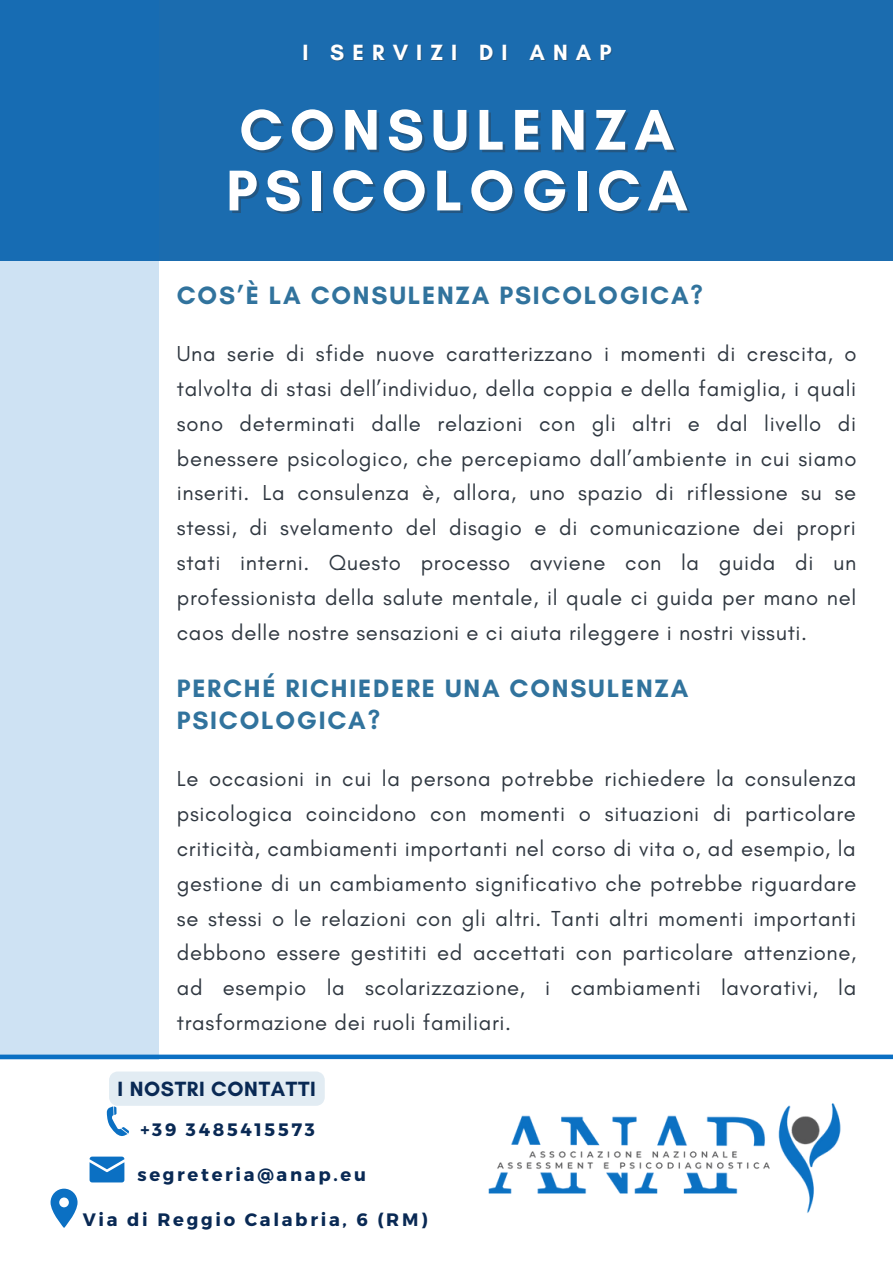
<style>
.page{position:relative;width:893px;height:1264px;background:#fff}
.page>*{position:absolute;margin:0;border:0;box-sizing:border-box;transform-origin:0 0}
.t1{font:700 58.5px/60.8px "Glacial Indifference";letter-spacing:.12em;color:#fff}
.t2{font:700 25.5px/32.5px "Glacial Indifference";letter-spacing:.07em;color:#31739d}
.t3{font:700 22.5px "Glacial Indifference";letter-spacing:.36em;color:#fff}
.t4{font:22.05px/34.8px "Glacial Indifference";letter-spacing:.03em;color:#303841;text-align:justify}
.t5{font:700 21px "Glacial Indifference";letter-spacing:.03em;color:#092954}
.t6{font:700 18px "Montserrat";letter-spacing:.15em;color:#092954}
</style>
<div class="page">
<div style="left:0;top:0;width:892px;height:261px;background:#1b6caf"></div>
<img style="left:488px;top:1103px;width:353px;height:110px">
<div style="left:0;top:261px;width:159px;height:793px;background:#cee2f3"></div>
<svg style="left:90px;top:1156px;width:34px;height:26px"></svg>
<svg style="left:51px;top:1188px;width:27px;height:39px"></svg>
<svg style="left:107px;top:1071px;width:218px;height:65px"></svg>
<div style="left:0;top:1054px;width:892px;height:5px;background:#0b70c3"></div>
<p class="t3" style="left:302px;top:38px;width:310px">I SERVIZI DI ANAP</p>
<h1 class="t1" style="left:226px;top:99px;width:463px">CONSULENZA<br>PSICOLOGICA</h1>
<p class="t2" style="left:177px;top:279px;width:527px">COS’È LA CONSULENZA PSICOLOGICA?</p>
<p class="t4" style="left:177px;top:336px;width:681px">Una serie di sfide nuove caratterizzano i momenti di crescita, o talvolta di stasi dell’individuo, della coppia e della famiglia, i quali sono determinati dalle relazioni con gli altri e dal livello di benessere psicologico, che percepiamo dall’ambiente in cui siamo inseriti. La consulenza è, allora, uno spazio di riflessione su se stessi, di svelamento del disagio e di comunicazione dei propri stati interni. Questo processo avviene con la guida di un professionista della salute mentale, il quale ci guida per mano nel caos delle nostre sensazioni e ci aiuta rileggere i nostri vissuti.</p>
<p class="t2" style="left:177px;top:671px;width:513px">PERCHÉ RICHIEDERE UNA CONSULENZA<br>PSICOLOGICA?</p>
<p class="t4" style="left:177px;top:761px;width:681px">Le occasioni in cui la persona potrebbe richiedere la consulenza psicologica coincidono con momenti o situazioni di particolare criticità, cambiamenti importanti nel corso di vita o, ad esempio, la gestione di un cambiamento significativo che potrebbe riguardare se stessi o le relazioni con gli altri. Tanti altri momenti importanti debbono essere gestititi ed accettati con particolare attenzione, ad esempio la scolarizzazione, i cambiamenti lavorativi, la trasformazione dei ruoli familiari.</p>
<p class="t5" style="left:118px;top:1075px;width:200px">I NOSTRI CONTATTI</p>
<p class="t6" style="left:140px;top:1118px;width:176px">+39 3485415573</p>
<p class="t6" style="left:137px;top:1163px;width:230px">segreteria@anap.eu</p>
<p class="t6" style="left:83px;top:1208px;width:346px">Via di Reggio Calabria, 6 (RM)</p>
</div>
